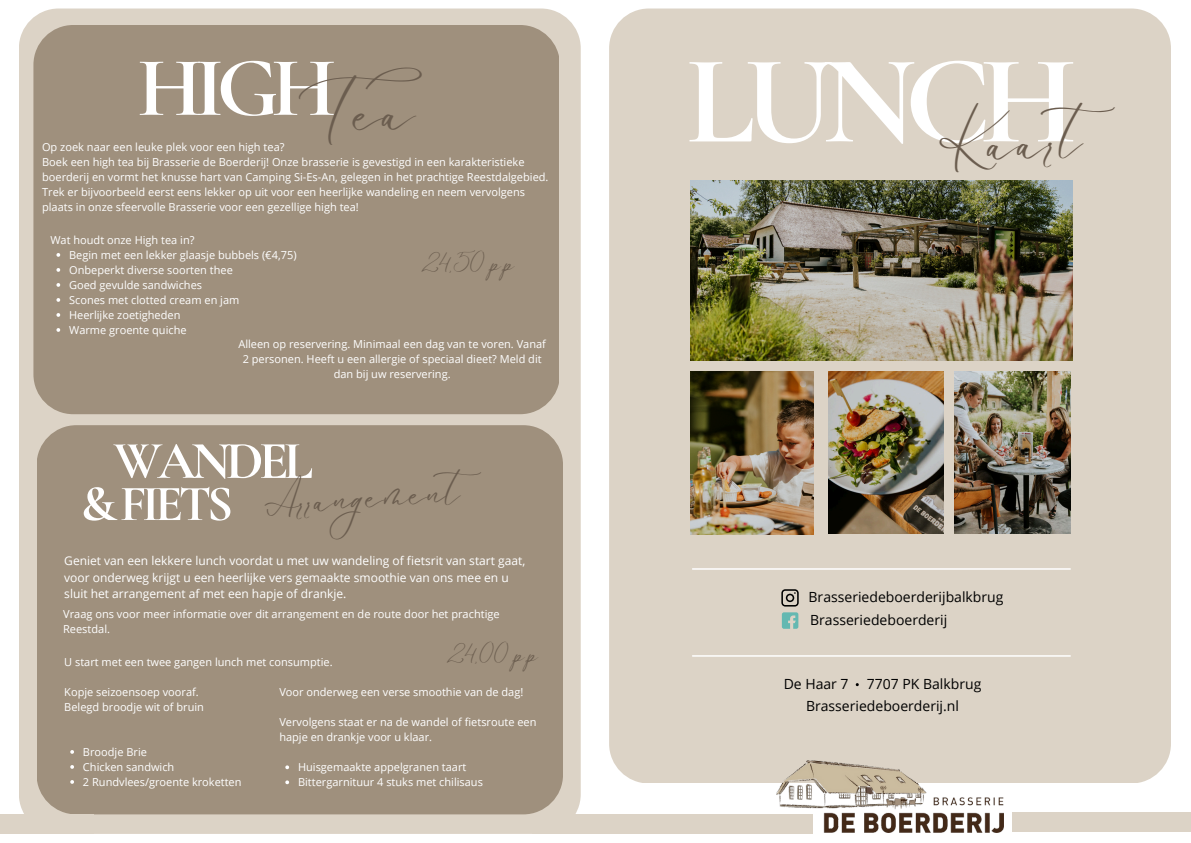
<style>
.page{position:relative;width:1191px;height:843px;background:#fff}
.page>*{position:absolute;margin:0;border:0;box-sizing:border-box;transform-origin:0 0}
.t1{font:700 126.9px "Cormorant Garamond";letter-spacing:-.085em;color:#fff}
.t2{font:700 85px "Cormorant Garamond";color:#fff}
.t3{font:700 53.6px "Cormorant Garamond";letter-spacing:-.085em;color:#fff}
.t4{font:700 50.8px "Cormorant Garamond";letter-spacing:-.085em;color:#fff}
.t5{font:44.5px "Le Jour Script";color:#6b5d4f}
.t6{font:28.7px "Le Jour Script";color:#6b5d4f}
.t7{font:17.2px "Le Jour Script";color:#6b5d4f}
.t8{font:14px "Open Sans";color:#000}
.t9{font:12px/16.5px "Open Sans";color:#fff}
.t10{font:11px/15px "Open Sans";color:#fff}
</style>
<div class="page">
<div style="left:609px;top:9px;width:561px;height:774px;background:#dcd3c6;border-radius:40px"></div>
<img style="left:691px;top:181px;width:381px;height:179px">
<div style="left:19px;top:9px;width:561px;height:824px;background:#dcd3c6;border-radius:40px"></div>
<hr style="left:692px;top:655px;width:378px;height:1px;background:#fff">
<hr style="left:692px;top:568px;width:378px;height:1px;background:#fff">
<svg style="left:781px;top:612px;width:17px;height:16px"></svg>
<svg style="left:781px;top:589px;width:17px;height:17px"></svg>
<img style="left:828px;top:371px;width:115px;height:162px">
<img style="left:691px;top:371px;width:122px;height:163px">
<div style="left:33px;top:25px;width:526px;height:389px;background:#9f907d;border-radius:40px"></div>
<div style="left:37px;top:425px;width:525px;height:389px;background:#9f907d;border-radius:40px"></div>
<img style="left:954px;top:371px;width:115px;height:162px">
<div style="left:532px;top:814px;width:281px;height:19px;background:#dcd3c6"></div>
<div style="left:1012px;top:812px;width:178px;height:19px;background:#dcd3c6"></div>
<img style="left:776px;top:760px;width:227px;height:71px">
<div style="left:0;top:814px;width:94px;height:19px;background:#dcd3c6"></div>
<svg style="left:70px;top:750px;width:4px;height:3px"></svg>
<svg style="left:70px;top:765px;width:4px;height:3px"></svg>
<svg style="left:70px;top:780px;width:4px;height:3px"></svg>
<svg style="left:285px;top:765px;width:4px;height:4px"></svg>
<svg style="left:285px;top:780px;width:4px;height:4px"></svg>
<svg style="left:56px;top:253px;width:4px;height:4px"></svg>
<svg style="left:56px;top:268px;width:4px;height:4px"></svg>
<svg style="left:56px;top:283px;width:4px;height:4px"></svg>
<svg style="left:56px;top:298px;width:4px;height:4px"></svg>
<svg style="left:56px;top:313px;width:4px;height:4px"></svg>
<svg style="left:56px;top:328px;width:4px;height:4px"></svg>
<p class="t2" style="left:137px;top:36px;width:200px">HIGH</p>
<p class="t10" style="left:42px;top:139px;width:244px">Op zoek naar een leuke plek voor een high tea?</p>
<p class="t10" style="left:42px;top:154px;width:508px">Boek een high tea bij Brasserie de Boerderij! Onze brasserie is gevestigd in een karakteristieke boerderij en vormt het knusse hart van Camping Si-Es-An, gelegen in het prachtige Reestdalgebied.<br>Trek er bijvoorbeeld eerst eens lekker op uit voor een heerlijke wandeling en neem vervolgens plaats in onze sfeervolle Brasserie voor een gezellige high tea!</p>
<p class="t10" style="left:50px;top:232px;width:145px">Wat houdt onze High tea in?</p>
<p class="t10" style="left:69px;top:247px;width:229px">Begin met een lekker glaasje bubbels (€4,75)</p>
<p class="t10" style="left:69px;top:262px;width:165px">Onbeperkt diverse soorten thee</p>
<p class="t10" style="left:69px;top:277px;width:134px">Goed gevulde sandwiches</p>
<p class="t10" style="left:69px;top:292px;width:172px">Scones met clotted cream en jam</p>
<p class="t10" style="left:69px;top:307px;width:113px">Heerlijke zoetigheden</p>
<p class="t10" style="left:69px;top:322px;width:119px">Warme groente quiche</p>
<p class="t10" style="left:238px;top:336px;width:309px;text-align:center">Alleen op reservering. Minimaal een dag van te voren. Vanaf<br>2 personen. Heeft u een allergie of speciaal dieet? Meld dit dan bij uw reservering.</p>
<p class="t7" style="left:421px;top:252px;width:95px">24,50 p.p</p>
<p class="t3" style="left:113px;top:428px;width:201px">WANDEL</p>
<p class="t4" style="left:80px;top:473px;width:154px">&amp;FIETS</p>
<p class="t6" style="left:263px;top:484px;width:198px;rotate:-3deg">Arrangement</p>
<p class="t9" style="left:64px;top:552px;width:462px">Geniet van een lekkere lunch voordat u met uw wandeling of fietsrit van start gaat, voor onderweg krijgt u een heerlijke vers gemaakte smoothie van ons mee en u sluit het arrangement af met een hapje of drankje.</p>
<h6 class="t7" style="left:447px;top:643px;width:93px">24,00 p.p</h6>
<p class="t10" style="left:63px;top:606px;width:438px">Vraag ons voor meer informatie over dit arrangement en de route door het prachtige<br>Reestdal.</p>
<p class="t10" style="left:64px;top:654px;width:270px">U start met een twee gangen lunch met consumptie.</p>
<p class="t10" style="left:64px;top:684px;width:136px">Kopje seizoensoep vooraf.</p>
<p class="t10" style="left:64px;top:699px;width:141px">Belegd broodje wit of bruin</p>
<p class="t10" style="left:83px;top:744px;width:65px">Broodje Brie</p>
<p class="t10" style="left:83px;top:759px;width:93px">Chicken sandwich</p>
<p class="t10" style="left:83px;top:774px;width:160px">2 Rundvlees/groente kroketten</p>
<p class="t10" style="left:279px;top:684px;width:245px">Voor onderweg een verse smoothie van de dag!</p>
<p class="t10" style="left:279px;top:714px;width:258px">Vervolgens staat er na de wandel of fietsroute een hapje en drankje voor u klaar.</p>
<p class="t10" style="left:298px;top:759px;width:170px">Huisgemaakte appelgranen taart</p>
<p class="t10" style="left:298px;top:774px;width:186px">Bittergarnituur 4 stuks met chilisaus</p>
<p class="t1" style="left:685px;top:24px;width:392px">LUNCH</p>
<p class="t5" style="left:936px;top:117px;width:146px;rotate:-3deg">Kaart</p>
<p class="t8" style="left:808px;top:587px;width:196px">Brasseriedeboerderijbalkbrug</p>
<p class="t8" style="left:810px;top:610px;width:139px">Brasseriedeboerderij</p>
<p class="t8" style="left:783px;top:674px;width:66px">De Haar 7</p>
<p class="t8" style="left:866px;top:674px;width:116px">7707 PK Balkbrug</p>
<p class="t8" style="left:806px;top:696px;width:154px">Brasseriedeboerderij.nl</p>
</div>
